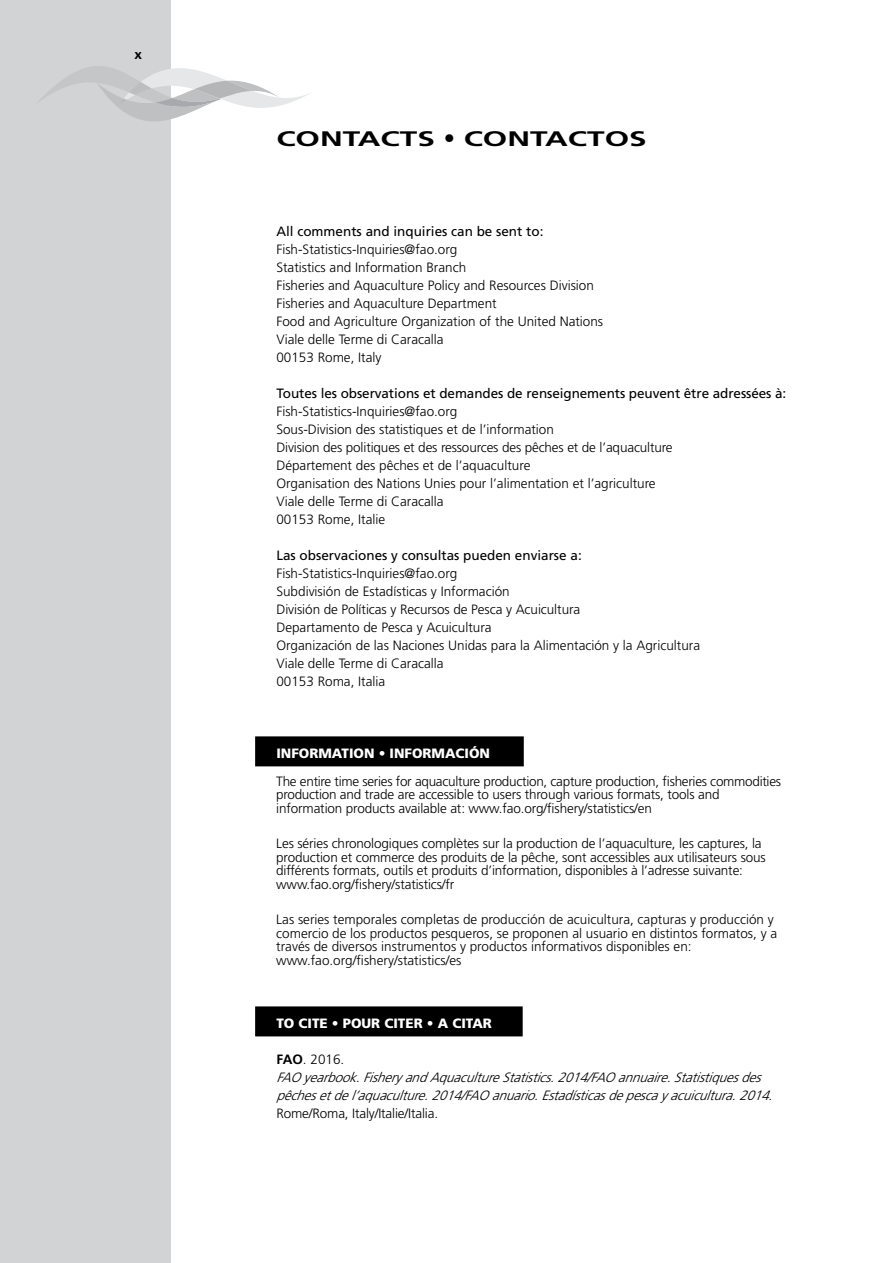
<style>
.page{position:relative;width:893px;height:1263px;background:#fff}
.page>*{position:absolute;margin:0;border:0;box-sizing:border-box;transform-origin:0 0}
.t1{font:700 21px "Frutiger LT Std";color:#000;scale:1.5 1}
.t2{font:300 13.5px/18px "Frutiger LT Std";color:#000}
.t3{font:italic 300 13.5px/18px "Frutiger LT Std";color:#000}
.t4{font:13.5px "Frutiger LT Std";color:#000}
.t5{font:900 13.5px "Frutiger LT Std";color:#fff}
.t6{font:700 13.5px "Frutiger LT Std";color:#000}
.s1{font-size:22.5px}
.s2{font-weight:700;font-style:normal}
.s3{font-style:normal}
</style>
<div class="page">
<div style="left:0;top:0;width:170px;height:1263px;background:#d1d3d4"></div>
<svg style="left:38px;top:66px;width:272px;height:55px"></svg>
<div style="left:255px;top:736px;width:269px;height:30px;background:#000"></div>
<div style="left:255px;top:1006px;width:268px;height:30px;background:#000"></div>
<p class="t6" style="left:134px;top:46px;width:9px">x</p>
<h1 class="t1" style="left:276px;top:126px;width:248px">CONTACTS <span class="s1">•</span> CONTACTOS</h1>
<p class="t4" style="left:276px;top:223px;width:269px">All comments and inquiries can be sent to:</p>
<p class="t2" style="left:276px;top:240px;width:328px">Fish-Statistics-Inquiries@fao.org<br>Statistics and Information Branch<br>Fisheries and Aquaculture Policy and Resources Division Fisheries and Aquaculture Department<br>Food and Agriculture Organization of the United Nations Viale delle Terme di Caracalla<br>00153 Rome, Italy</p>
<p class="t4" style="left:276px;top:385px;width:511px">Toutes les observations et demandes de renseignements peuvent être adressées à:</p>
<p class="t2" style="left:276px;top:402px;width:398px">Fish-Statistics-Inquiries@fao.org<br>Sous-Division des statistiques et de l’information<br>Division des politiques et des ressources des pêches et de l’aquaculture Département des pêches et de l’aquaculture<br>Organisation des Nations Unies pour l’alimentation et l’agriculture Viale delle Terme di Caracalla<br>00153 Rome, Italie</p>
<p class="t4" style="left:276px;top:547px;width:307px">Las observaciones y consultas pueden enviarse a:</p>
<p class="t2" style="left:276px;top:564px;width:425px">Fish-Statistics-Inquiries@fao.org<br>Subdivisión de Estadísticas y Información<br>División de Políticas y Recursos de Pesca y Acuicultura<br>Departamento de Pesca y Acuicultura<br>Organización de las Naciones Unidas para la Alimentación y la Agricultura Viale delle Terme di Caracalla<br>00153 Roma, Italia</p>
<p class="t5" style="left:276px;top:745px;width:215px">INFORMATION • INFORMACIÓN</p>
<p class="t2" style="left:276px;top:775px;width:506px;line-height:13.5px">The entire time series for aquaculture production, capture production, fisheries commodities production and trade are accessible to users through various formats, tools and information products available at: www.fao.org/fishery/statistics/en</p>
<p class="t2" style="left:276px;top:837px;width:491px;line-height:13.5px">Les séries chronologiques complètes sur la production de l’aquaculture, les captures, la production et commerce des produits de la pêche, sont accessibles aux utilisateurs sous différents formats, outils et produits d’information, disponibles à l’adresse suivante: www.fao.org/fishery/statistics/fr</p>
<p class="t2" style="left:276px;top:913px;width:502px;line-height:13.5px">Las series temporales completas de producción de acuicultura, capturas y producción y comercio de los productos pesqueros, se proponen al usuario en distintos formatos, y a través de diversos instrumentos y productos informativos disponibles en: www.fao.org/fishery/statistics/es</p>
<p class="t5" style="left:276px;top:1015px;width:217px">TO CITE • POUR CITER • A CITAR</p>
<p class="t3" style="left:276px;top:1050px;width:499px"><span class="s2">FAO</span><span class="s3">. 2016.<br></span>FAOyearbook.FisheryandAquacultureStatistics.2014/FAOannuaire.Statistiquesdes pêchesetdel’aquaculture.2014/FAOanuario.Estadísticasdepescayacuicultura.2014<span class="s3">.<br>Rome/Roma, Italy/Italie/Italia.</span></p>
</div>
